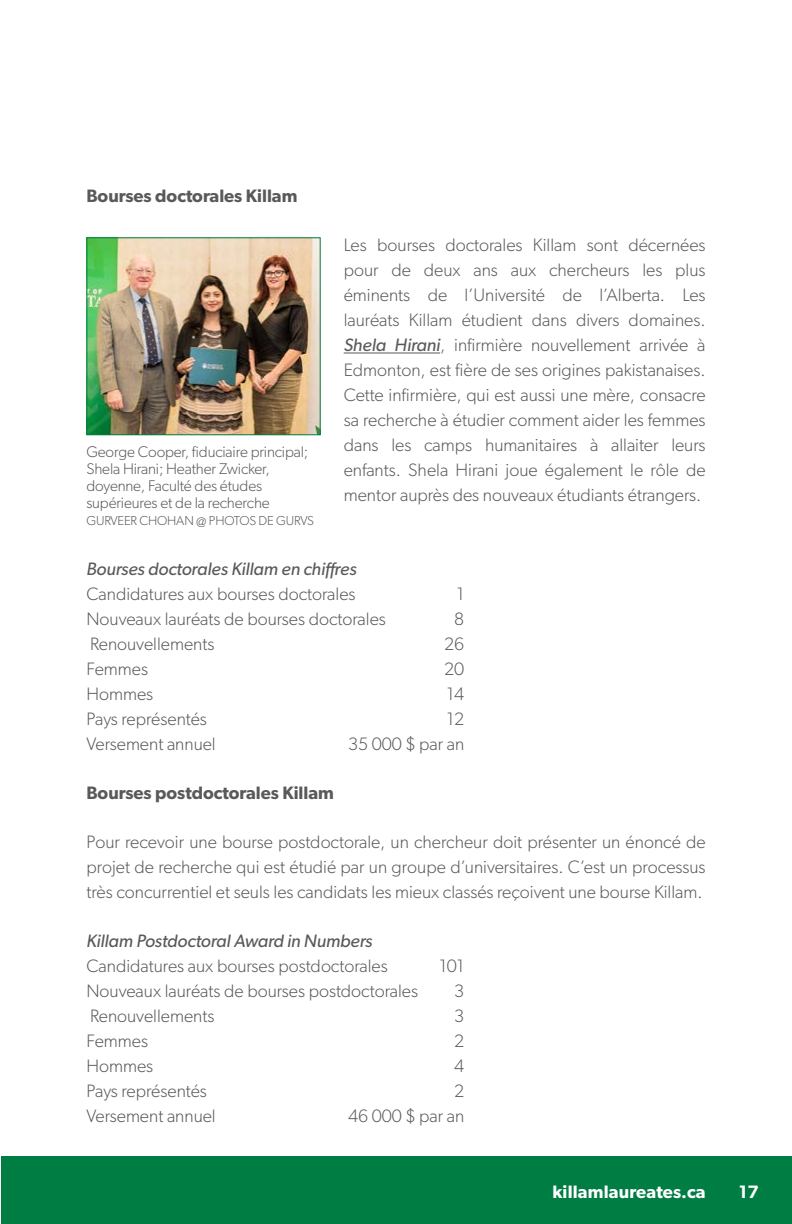
<style>
.page{position:relative;width:792px;height:1224px;background:#fff}
.page>*{position:absolute;margin:0;border:0;box-sizing:border-box;transform-origin:0 0}
.Body_Text_-_Justifie{font:300 18px/25px "Gibson";color:#58595b;text-align:justify}
.lists_-_school_updat{font:300 18px "Gibson";color:#58595b}
.Body_Text_-_Justifie-2{font:italic 18px "Gibson";letter-spacing:-.005em;color:#58595b}
.SubHead-_Sans{font:600 18px "Gibson";color:#58595b}
.t1{font:600 18px "Gibson";letter-spacing:.01em;color:#fff}
.Captions{font:300 15.6px/17px "Gibson";letter-spacing:-.01em;color:#58595b}
.Captions-2{font:300 13px "Gibson";letter-spacing:-.01em;color:#58595b}
.s1{font-weight:400;font-style:italic}
</style>
<div class="page">
<div style="left:1px;top:1157px;width:791px;height:67px;background:#007d43"></div>
<hr style="left:344px;top:353px;width:96px;height:1px;background:#58595b">
<img style="left:88px;top:239px;width:231px;height:194px">
<div style="left:86px;top:237px;width:235px;height:198px;border:1px solid #007d43"></div>
<p class="SubHead-_Sans" style="left:86px;top:185px;width:213px">Bourses doctorales Killam</p>
<p class="Captions" style="left:86px;top:443px;width:224px">George Cooper, fiduciaire principal;<br>Shela Hirani; Heather Zwicker, doyenne, Faculté des études supérieures et de la recherche</p>
<p class="Captions-2" style="left:86px;top:512px;width:229px">GURVEER CHOHAN @ PHOTOS DE GURVS</p>
<p class="Body_Text_-_Justifie" style="left:344px;top:232px;width:363px">Les bourses doctorales Killam sont décernées pour de deux ans aux chercheurs les plus éminents de l’Université de l’Alberta. Les lauréats Killam étudient dans divers domaines.<br><span class="s1">Shela Hirani</span>, infirmière nouvellement arrivée à Edmonton, est fière de ses origines pakistanaises.<br>Cette infirmière, qui est aussi une mère, consacre sa recherche à étudier comment aider les femmes dans les camps humanitaires à allaiter leurs enfants. Shela Hirani joue également le rôle de mentor auprès des nouveaux étudiants étrangers.</p>
<p class="Body_Text_-_Justifie-2" style="left:86px;top:558px;width:272px">Bourses doctorales Killam en chiffres</p>
<p class="lists_-_school_updat" style="left:86px;top:583px;width:271px">Candidatures aux bourses doctorales</p>
<p class="lists_-_school_updat" style="left:457px;top:583px;width:9px">1</p>
<p class="lists_-_school_updat" style="left:86px;top:608px;width:301px">Nouveaux lauréats de bourses doctorales</p>
<p class="lists_-_school_updat" style="left:454px;top:608px;width:12px">8</p>
<p class="lists_-_school_updat" style="left:90px;top:633px;width:126px">Renouvellements</p>
<p class="lists_-_school_updat" style="left:444px;top:633px;width:22px">26</p>
<p class="lists_-_school_updat" style="left:86px;top:658px;width:63px">Femmes</p>
<p class="lists_-_school_updat" style="left:444px;top:658px;width:22px">20</p>
<p class="lists_-_school_updat" style="left:86px;top:683px;width:68px">Hommes</p>
<p class="lists_-_school_updat" style="left:447px;top:683px;width:19px">14</p>
<p class="lists_-_school_updat" style="left:86px;top:708px;width:122px">Pays représentés</p>
<p class="lists_-_school_updat" style="left:447px;top:708px;width:19px">12</p>
<p class="lists_-_school_updat" style="left:86px;top:733px;width:131px">Versement annuel</p>
<p class="lists_-_school_updat" style="left:348px;top:733px;width:118px">35 000 $ par an</p>
<p class="SubHead-_Sans" style="left:86px;top:782px;width:249px">Bourses postdoctorales Killam</p>
<p class="Body_Text_-_Justifie" style="left:86px;top:829px;width:621px">Pour recevoir une bourse postdoctorale, un chercheur doit présenter un énoncé de projet de recherche qui est étudié par un groupe d’universitaires. C’est un processus très concurrentiel et seuls les candidats les mieux classés reçoivent une bourse Killam.</p>
<p class="Body_Text_-_Justifie-2" style="left:86px;top:930px;width:288px">Killam Postdoctoral Award in Numbers</p>
<p class="lists_-_school_updat" style="left:86px;top:955px;width:303px">Candidatures aux bourses postdoctorales</p>
<p class="lists_-_school_updat" style="left:439px;top:955px;width:27px">101</p>
<p class="lists_-_school_updat" style="left:86px;top:980px;width:333px">Nouveaux lauréats de bourses postdoctorales</p>
<p class="lists_-_school_updat" style="left:454px;top:980px;width:12px">3</p>
<p class="lists_-_school_updat" style="left:90px;top:1005px;width:126px">Renouvellements</p>
<p class="lists_-_school_updat" style="left:454px;top:1005px;width:12px">3</p>
<p class="lists_-_school_updat" style="left:86px;top:1030px;width:63px">Femmes</p>
<p class="lists_-_school_updat" style="left:454px;top:1030px;width:12px">2</p>
<p class="lists_-_school_updat" style="left:86px;top:1055px;width:68px">Hommes</p>
<p class="lists_-_school_updat" style="left:454px;top:1055px;width:12px">4</p>
<p class="lists_-_school_updat" style="left:86px;top:1080px;width:122px">Pays représentés</p>
<p class="lists_-_school_updat" style="left:454px;top:1080px;width:12px">2</p>
<p class="lists_-_school_updat" style="left:86px;top:1105px;width:131px">Versement annuel</p>
<p class="lists_-_school_updat" style="left:348px;top:1105px;width:118px">46 000 $ par an</p>
<p class="t1" style="left:553px;top:1181px;width:155px">killamlaureates.ca</p>
<p class="t1" style="left:739px;top:1181px;width:21px">17</p>
</div>
